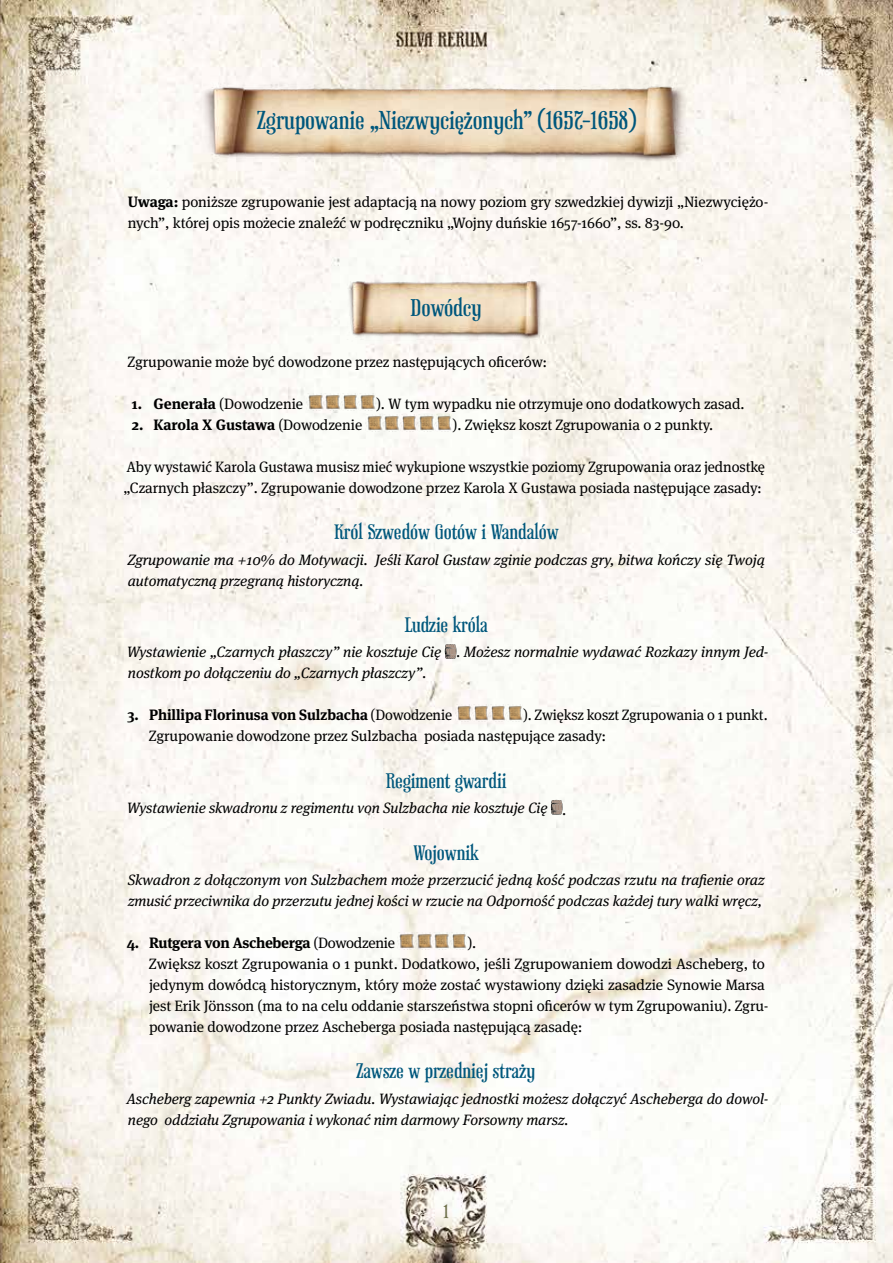
<style>
.page{position:relative;width:893px;height:1263px;background:#fff}
.page>*{position:absolute;margin:0;border:0;box-sizing:border-box;transform-origin:0 0}
.t1{font:24px "Phaeton";letter-spacing:-.005em;color:#00577c}
.t2{font:22.5px "Phaeton";letter-spacing:-.005em;color:#00577c}
.t3{font:19.5px "Phaeton";letter-spacing:-.005em;color:#00577c}
.t4{font:18px "Phaeton";color:#6e6f4a}
.t5{font:15px/21px "Meta Serif Pro";letter-spacing:-.005em;color:#000}
.t6{font:italic 15px/21px "Meta Serif Pro";letter-spacing:-.005em;color:#000}
.t7{font:700 15px "Meta Serif Pro";letter-spacing:-.01em;color:#000}
.s1{font-weight:700}
.s2{font-weight:400}
</style>
<div class="page">
<img style="left:0;top:0;width:893px;height:1263px">
<img style="left:339px;top:264px;width:215px;height:90px">
<img style="left:177px;top:66px;width:539px;height:113px">
<img style="left:306px;top:393px;width:70px;height:17px">
<img style="left:365px;top:414px;width:88px;height:17px">
<svg style="left:445px;top:644px;width:12px;height:15px"></svg>
<img style="left:455px;top:705px;width:69px;height:17px">
<svg style="left:551px;top:800px;width:12px;height:15px"></svg>
<img style="left:398px;top:932px;width:70px;height:17px">
<h1 class="t1" style="left:257px;top:104px;width:381px">Zgrupowanie „Niezwyciężonych” (1657-1658)</h1>
<p class="t5" style="left:128px;top:190px;width:642px"><span class="s1">Uwaga:</span> poniższe zgrupowanie jest adaptacją na nowy poziom gry szwedzkiej dywizji „Niezwyciężo&shy;nych”, której opis możecie znaleźć w podręczniku „Wojny duńskie 1657-1660”, ss. 83-90.</p>
<h2 class="t2" style="left:410px;top:292px;width:73px">Dowódcy</h2>
<p class="t5" style="left:128px;top:350px;width:421px">Zgrupowanie może być dowodzone przez następujących oficerów:</p>
<p class="t5" style="left:131px;top:392px;width:173px"><span class="s1">1. Generała</span> (Dowodzenie</p>
<p class="t5" style="left:376px;top:392px;width:370px">). W tym wypadku nie otrzymuje ono dodatkowych zasad.</p>
<p class="t7" style="left:132px;top:412px;width:232px">2. Karola X Gustawa <span class="s2">(Dowodzenie</span></p>
<p class="t5" style="left:452px;top:413px;width:262px">). Zwiększ koszt Zgrupowania o 2 punkty.</p>
<p class="t5" style="left:123px;top:455px;width:643px">Aby wystawić Karola Gustawa musisz mieć wykupione wszystkie poziomy Zgrupowania oraz jednostkę „Czarnych płaszczy”. Zgrupowanie dowodzone przez Karola X Gustawa posiada następujące zasady:</p>
<h3 class="t3" style="left:334px;top:519px;width:226px">Król Szwedów Gotów i Wandalów</h3>
<p class="t6" style="left:127px;top:548px;width:639px">Zgrupowanie ma +10% do Motywacji. Jeśli Karol Gustaw zginie podczas gry, bitwa kończy się Twoją automatyczną przegraną historyczną.</p>
<h3 class="t3" style="left:405px;top:611px;width:85px">Ludzie króla</h3>
<p class="t6" style="left:127px;top:641px;width:643px">Wystawienie „Czarnych płaszczy” nie kosztuje Cię . Możesz normalnie wydawać Rozkazy innym Jed&shy;nostkom po dołączeniu do „Czarnych płaszczy”.</p>
<p class="t7" style="left:127px;top:703px;width:326px">3. Phillipa Florinusa von Sulzbacha <span class="s2">(Dowodzenie</span></p>
<p class="t5" style="left:149px;top:704px;width:620px;text-indent:374px">). Zwiększ koszt Zgrupowania o 1 punkt.<br>Zgrupowanie dowodzone przez Sulzbacha posiada następujące zasady:</p>
<h3 class="t3" style="left:386px;top:767px;width:122px">Regiment gwardii</h3>
<p class="t6" style="left:127px;top:797px;width:441px">Wystawienie skwadronu z regimentu von Sulzbacha nie kosztuje Cię .</p>
<h3 class="t3" style="left:414px;top:839px;width:67px">Wojownik</h3>
<p class="t6" style="left:128px;top:868px;width:638px">Skwadron z dołączonym von Sulzbachem może przerzucić jedną kość podczas rzutu na trafienie oraz zmusić przeciwnika do przerzutu jednej kości w rzucie na Odporność podczas każdej tury walki wręcz,</p>
<p class="t7" style="left:127px;top:931px;width:270px">4. Rutgera von Ascheberga <span class="s2">(Dowodzenie</span></p>
<p class="t5" style="left:149px;top:931px;width:621px;text-indent:319px">).<br>Zwiększ koszt Zgrupowania o 1 punkt. Dodatkowo, jeśli Zgrupowaniem dowodzi Ascheberg, to jedynym dowódcą historycznym, który może zostać wystawiony dzięki zasadzie Synowie Marsa jest Erik Jönsson (ma to na celu oddanie starszeństwa stopni oficerów w tym Zgrupowaniu). Zgru&shy;powanie dowodzone przez Ascheberga posiada następującą zasadę:</p>
<h3 class="t3" style="left:356px;top:1058px;width:181px">Zawsze w przedniej straży</h3>
<p class="t6" style="left:126px;top:1087px;width:644px">Ascheberg zapewnia +2 Punkty Zwiadu. Wystawiając jednostki możesz dołączyć Ascheberga do dowol&shy;nego oddziału Zgrupowania i wykonać nim darmowy Forsowny marsz.</p>
<p class="t4" style="left:443px;top:1198px;width:7px">1</p>
</div>
